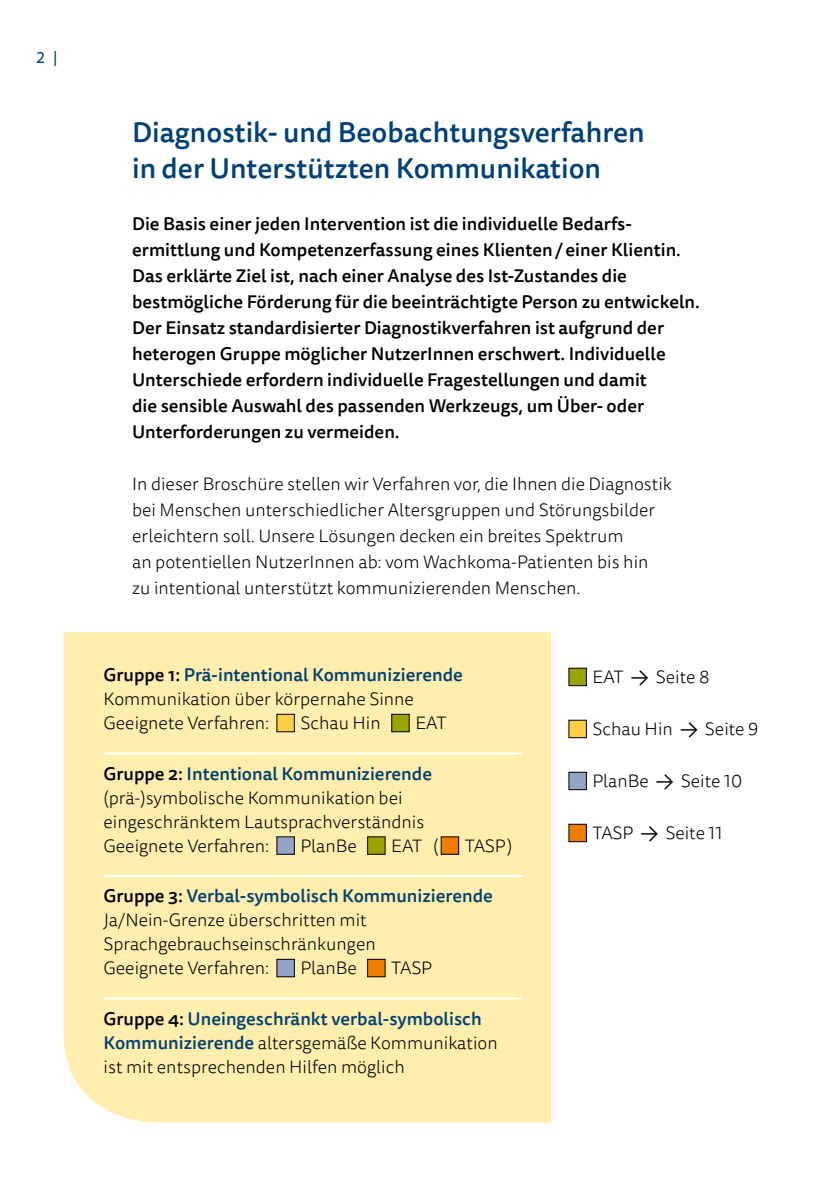
<style>
.page{position:relative;width:840px;height:1191px;background:#fff}
.page>*{position:absolute;margin:0;border:0;box-sizing:border-box;transform-origin:0 0}
.Head_Intensiv_Tisa{font:500 28px/36px "Tisa Sans Pro";color:#004177}
.Fließtext_Tisa_9_12{font:500 18px/26px "Tisa Sans Pro";color:#000}
.Text_Produkte{font:300 18px/24px "Tisa Sans Pro";color:#000}
.Fließtext_Tisa_9_12-2{font:300 18px/26px "Tisa Sans Pro";color:#000}
.Subhead_Produkte{font:300 18px/24px "Tisa Sans Pro";color:#000}
.Subhead_Produkte-2{font:500 18px "Tisa Sans Pro";color:#004170}
.t1{font:16px "Tisa Sans Pro";color:#004170}
.s1{color:#000}
.s2{font-weight:500}
.s3{font-weight:500;color:#004170}
.s4{font-weight:400}
</style>
<div class="page">
<div style="left:63px;top:632px;width:487px;height:490px;background:#ffeeae"></div>
<div style="left:277px;top:714px;width:17px;height:18px;background:#fecf44"></div>
<div style="left:391px;top:714px;width:18px;height:18px;background:#9aa400"></div>
<div style="left:391px;top:714px;width:18px;height:18px;border:1px solid #000"></div>
<div style="left:277px;top:959px;width:17px;height:17px;background:#92a3c6"></div>
<div style="left:276px;top:959px;width:18px;height:18px;border:1px solid #000"></div>
<div style="left:367px;top:959px;width:18px;height:17px;background:#ef7d00"></div>
<div style="left:367px;top:959px;width:18px;height:18px;border:1px solid #000"></div>
<div style="left:277px;top:837px;width:17px;height:17px;background:#92a3c6"></div>
<div style="left:367px;top:837px;width:18px;height:17px;background:#9aa400"></div>
<div style="left:441px;top:837px;width:17px;height:17px;background:#ef7d00"></div>
<hr style="left:103px;top:752px;width:419px;height:2px;background:#fff">
<hr style="left:103px;top:875px;width:419px;height:2px;background:#fff">
<hr style="left:103px;top:997px;width:419px;height:2px;background:#fff">
<div style="left:568px;top:668px;width:18px;height:17px;background:#9aa400"></div>
<div style="left:568px;top:668px;width:18px;height:18px;border:1px solid #000"></div>
<div style="left:568px;top:720px;width:18px;height:17px;background:#fecf44"></div>
<div style="left:568px;top:772px;width:18px;height:17px;background:#92a3c6"></div>
<div style="left:568px;top:772px;width:18px;height:18px;border:1px solid #000"></div>
<div style="left:568px;top:824px;width:18px;height:17px;background:#ef7d00"></div>
<div style="left:568px;top:824px;width:18px;height:18px;border:1px solid #000"></div>
<p class="t1" style="left:36px;top:46px;width:23px">2 |</p>
<p class="Head_Intensiv_Tisa" style="left:132px;top:115px;width:513px">Diagnostik- und Beobachtungsverfahren in der Unterstützten Kommunikation</p>
<p class="Fließtext_Tisa_9_12" style="left:132px;top:211px;width:569px">Die Basis einer jeden Intervention ist die individuelle Bedarfs&shy;ermittlung und Kompetenzerfassung eines Klienten/einer Klientin.<br>Das erklärte Ziel ist, nach einer Analyse des Ist-Zustandes die bestmögliche Förderung für die beeinträchtigte Person zu entwickeln.<br>Der Einsatz standardisierter Diagnostikverfahren ist aufgrund der heterogen Gruppe möglicher NutzerInnen erschwert. Individuelle Unterschiede erfordern individuelle Fragestellungen und damit<br>die sensible Auswahl des passenden Werkzeugs, um Über- oder Unterforderungen zu vermeiden.</p>
<p class="Fließtext_Tisa_9_12-2" style="left:132px;top:471px;width:541px">In dieser Broschüre stellen wir Verfahren vor, die Ihnen die Diagnostik bei Menschen unterschiedlicher Altersgruppen und Störungsbilder erleichtern soll. Unsere Lösungen decken ein breites Spektrum<br>an potentiellen NutzerInnen ab: vom Wachkoma-Patienten bis hin<br>zu intentional unterstützt kommunizierenden Menschen.</p>
<p class="Subhead_Produkte-2" style="left:103px;top:662px;width:361px"><span class="s1">Gruppe 1:</span> Prä-intentional Kommunizierende</p>
<p class="Text_Produkte" style="left:103px;top:687px;width:312px">Kommunikation über körpernahe Sinne</p>
<p class="Text_Produkte" style="left:103px;top:711px;width:167px">Geeignete Verfahren:</p>
<p class="Text_Produkte" style="left:300px;top:711px;width:82px">Schau Hin</p>
<p class="Text_Produkte" style="left:415px;top:711px;width:33px">EAT</p>
<p class="Subhead_Produkte-2" style="left:103px;top:760px;width:330px"><span class="s1">Gruppe 2:</span> Intentional Kommunizierende</p>
<p class="Text_Produkte" style="left:103px;top:786px;width:322px">(prä-)symbolische Kommunikation bei eingeschränktem Lautsprachverständnis</p>
<p class="Text_Produkte" style="left:103px;top:834px;width:167px">Geeignete Verfahren:</p>
<p class="Text_Produkte" style="left:300px;top:834px;width:58px">PlanBe</p>
<p class="Text_Produkte" style="left:391px;top:834px;width:49px">EAT (</p>
<p class="Text_Produkte" style="left:464px;top:834px;width:49px">TASP)</p>
<p class="Subhead_Produkte-2" style="left:103px;top:883px;width:390px"><span class="s1">Gruppe 3:</span> Verbal-symbolisch Kommunizierende</p>
<p class="Text_Produkte" style="left:103px;top:908px;width:273px">Ja/Nein-Grenze überschritten mit<br>Sprachgebrauchseinschränkungen</p>
<p class="Text_Produkte" style="left:103px;top:956px;width:167px">Geeignete Verfahren:</p>
<p class="Text_Produkte" style="left:300px;top:956px;width:58px">PlanBe</p>
<p class="Text_Produkte" style="left:391px;top:956px;width:42px">TASP</p>
<p class="Subhead_Produkte" style="left:103px;top:1007px;width:395px"><span class="s2">Gruppe 4:</span> <span class="s3">Uneingeschränkt verbal-symbolisch<br>Kommunizierende</span> altersgemäße Kommunikation ist mit entsprechenden Hilfen möglich</p>
<p class="Text_Produkte" style="left:592px;top:665px;width:118px">EAT <span class="s4">→</span> Seite 8</p>
<p class="Text_Produkte" style="left:592px;top:717px;width:167px">Schau Hin <span class="s4">→</span> Seite 9</p>
<p class="Text_Produkte" style="left:592px;top:769px;width:151px">PlanBe <span class="s4">→</span> Seite 10</p>
<p class="Text_Produkte" style="left:592px;top:821px;width:131px">TASP <span class="s4">→</span> Seite 11</p>
</div>
